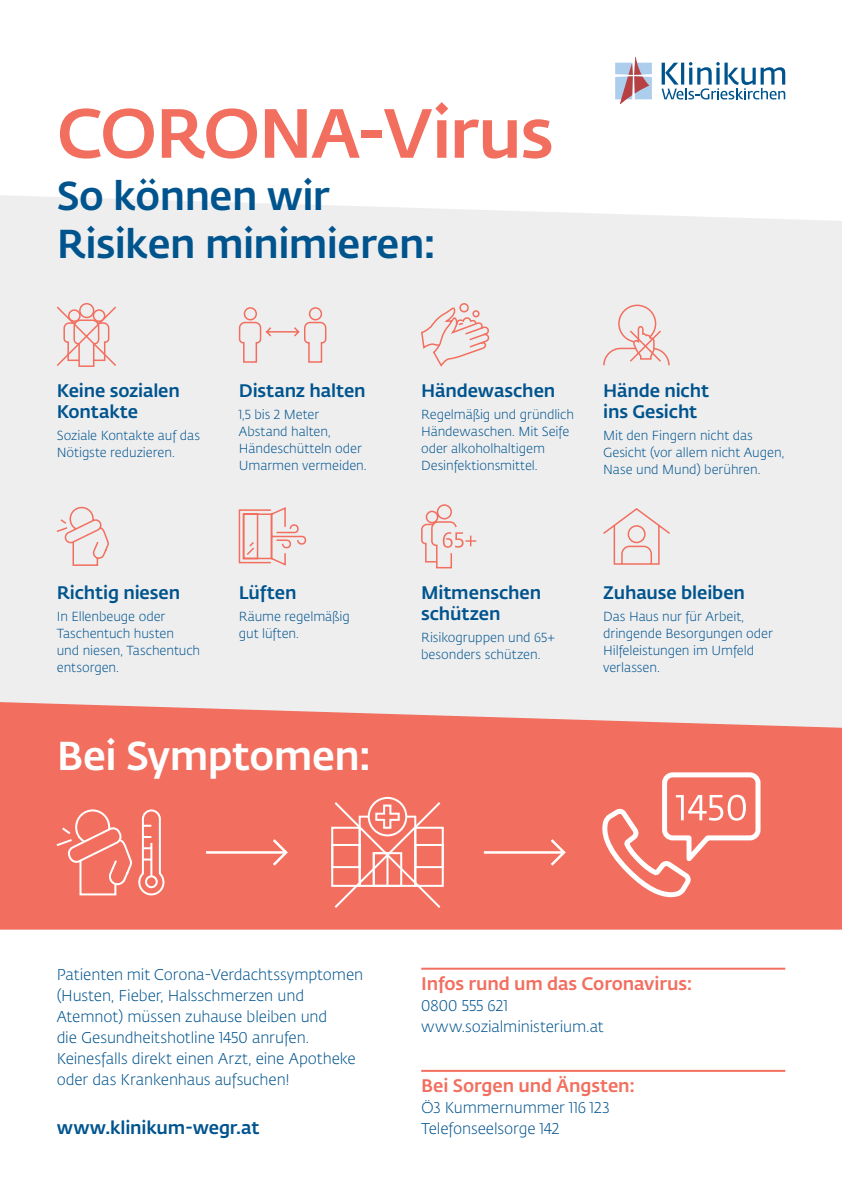
<style>
.page{position:relative;width:842px;height:1191px;background:#fff}
.page>*{position:absolute;margin:0;border:0;box-sizing:border-box;transform-origin:0 0}
.t1{font:500 68.7px "Fedra Sans Std";letter-spacing:-.025em;color:#f26f5f}
.t2{font:500 39.9px/48.1px "Fedra Sans Std";letter-spacing:-.015em;color:#00548e}
.t3{font:500 39.9px "Fedra Sans Std";letter-spacing:-.01em;color:#fff}
.t4{font:500 18px/21px "Fedra Sans Std";letter-spacing:-.005em;color:#00548e}
.t5{font:500 18px "Fedra Sans Std";letter-spacing:-.005em;color:#f26f5f}
.t6{font:300 15.4px/21px "Fedra Sans Std";letter-spacing:-.005em;color:#00548e}
.t7{font:300 13px/17px "Fedra Sans Std";letter-spacing:-.005em;color:#00548e}
</style>
<div class="page">
<svg style="left:615px;top:57px;width:37px;height:47px"></svg>
<svg style="left:662px;top:62px;width:123px;height:37px"></svg>
<div style="left:0;top:195px;width:842px;height:507px;background:#eeeeef"></div>
<svg style="left:0;top:702px;width:842px;height:227px;background:#f17869"></svg>
<hr style="left:421px;top:1069px;width:364px;height:2px;background:#f26f5f">
<hr style="left:421px;top:967px;width:364px;height:2px;background:#f26f5f">
<div style="left:79px;top:303px;width:15px;height:15px;border:2px solid #f26f5f;border-radius:50%"></div>
<svg style="left:55px;top:305px;width:63px;height:63px;background:#eed6d4"></svg>
<svg style="left:420px;top:503px;width:56px;height:66px;background:#eedcdb"></svg>
<svg style="left:238px;top:506px;width:70px;height:61px;background:#eed6d4"></svg>
<svg style="left:55px;top:506px;width:55px;height:60px;background:#eededd"></svg>
<svg style="left:238px;top:306px;width:89px;height:57px;background:#eee0df"></svg>
<svg style="left:601px;top:770px;width:162px;height:129px;background:#f4877a"></svg>
<svg style="left:420px;top:303px;width:71px;height:62px;background:#eedcdb"></svg>
<svg style="left:602px;top:304px;width:68px;height:63px;background:#eedfde"></svg>
<hr style="left:206px;top:851px;width:79px;height:2px;background:#fff">
<svg style="left:270px;top:836px;width:20px;height:32px"></svg>
<hr style="left:484px;top:851px;width:79px;height:2px;background:#fff">
<svg style="left:548px;top:836px;width:19px;height:32px"></svg>
<svg style="left:54px;top:808px;width:111px;height:88px;background:#f38274"></svg>
<svg style="left:601px;top:507px;width:71px;height:58px;background:#eedfde"></svg>
<div style="left:331px;top:826px;width:30px;height:61px;border:2px solid #fff"></div>
<div style="left:414px;top:826px;width:30px;height:61px;border:2px solid #fff"></div>
<div style="left:331px;top:844px;width:30px;height:24px;border:2px solid #fff"></div>
<div style="left:368px;top:797px;width:39px;height:39px;border:2px solid #fff;border-radius:50%"></div>
<svg style="left:332px;top:800px;width:110px;height:110px;background:#f4877a"></svg>
<div style="left:414px;top:844px;width:30px;height:24px;border:2px solid #fff"></div>
<h1 class="t1" style="left:57px;top:91px;width:498px">CORONA-Virus</h1>
<h2 class="t2" style="left:57px;top:173px;width:381px">So können wir<br>Risiken minimieren:</h2>
<h3 class="t4" style="left:57px;top:380px;width:125px">Keine sozialen<br>Kontakte</h3>
<p class="t7" style="left:57px;top:427px;width:145px">Soziale Kontakte auf das<br>Nötigste reduzieren.</p>
<h3 class="t4" style="left:239px;top:380px;width:128px">Distanz halten</h3>
<p class="t7" style="left:239px;top:406px;width:129px">1,5 bis 2 Meter<br>Abstand halten,<br>Händeschütteln oder<br>Umarmen vermeiden.</p>
<h3 class="t4" style="left:57px;top:582px;width:125px">Richtig niesen</h3>
<p class="t7" style="left:57px;top:608px;width:145px">In Ellenbeuge oder<br>Taschentuch husten<br>und niesen, Taschentuch entsorgen.</p>
<h3 class="t4" style="left:239px;top:582px;width:59px">Lüften</h3>
<p class="t7" style="left:239px;top:608px;width:112px">Räume regelmäßig gut lüften.</p>
<h2 class="t3" style="left:57px;top:731px;width:316px">Bei Symptomen:</h2>
<h3 class="t4" style="left:421px;top:380px;width:136px">Händewaschen</h3>
<p class="t7" style="left:421px;top:406px;width:154px">Regelmäßig und gründlich<br>Händewaschen. Mit Seife oder alkoholhaltigem<br>Desinfektionsmittel.</p>
<h3 class="t4" style="left:603px;top:380px;width:108px">Hände nicht ins Gesicht</h3>
<p class="t7" style="left:603px;top:427px;width:183px">Mit den Fingern nicht das<br>Gesicht (vor allem nicht Augen,<br>Nase und Mund) berühren.</p>
<h3 class="t4" style="left:421px;top:582px;width:122px">Mitmenschen schützen</h3>
<p class="t7" style="left:421px;top:629px;width:135px">Risikogruppen und 65+ besonders schützen.</p>
<h3 class="t4" style="left:603px;top:582px;width:143px">Zuhause bleiben</h3>
<p class="t7" style="left:603px;top:608px;width:171px">Das Haus nur für Arbeit, dringende Besorgungen oder<br>Hilfeleistungen im Umfeld verlassen.</p>
<p class="t6" style="left:57px;top:964px;width:308px">Patienten mit Corona-Verdachtssymptomen (Husten, Fieber, Halsschmerzen und Atemnot) müssen zuhause bleiben und<br>die Gesundheitshotline 1450 anrufen.<br>Keinesfalls direkt einen Arzt, eine Apotheke oder das Krankenhaus aufsuchen!</p>
<h3 class="t4" style="left:57px;top:1117px;width:204px">www.klinikum-wegr.at</h3>
<h3 class="t5" style="left:421px;top:972px;width:273px">Infos rund um das Coronavirus:</h3>
<p class="t6" style="left:421px;top:995px;width:184px">0800 555 621 www.sozialministerium.at</p>
<h3 class="t5" style="left:421px;top:1074px;width:215px">Bei Sorgen und Ängsten:</h3>
<p class="t6" style="left:421px;top:1097px;width:190px">Ö3 Kummernummer 116 123<br>Telefonseelsorge 142</p>
</div>
